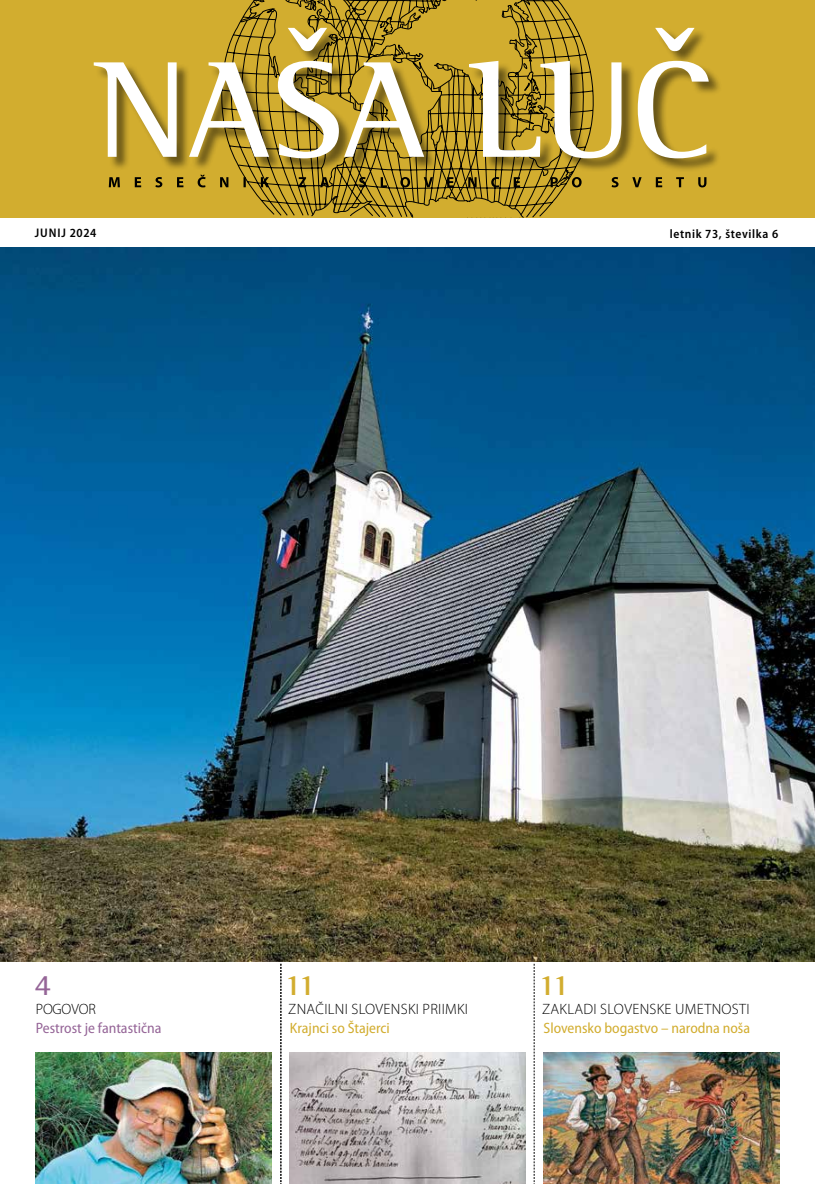
<style>
.page{position:relative;width:815px;height:1184px;background:#fff}
.page>*{position:absolute;margin:0;border:0;box-sizing:border-box;transform-origin:0 0}
.t1{font:700 30px "Rotis SI Semi Serif";color:#d2ad2f}
.t2{font:700 30px "Rotis SI Semi Serif";color:#956597}
.t3{font:300 15px "Myriad Pro";letter-spacing:.02em;color:#000}
.t4{font:semi-condensed 15px "Myriad Pro";color:#d2ad2f}
.t5{font:semi-condensed 15px "Myriad Pro";color:#956597}
.t6{font:300 15px "Myriad Pro";letter-spacing:-.015em;color:#000}
.t7{font:600 semi-condensed 12.5px "Myriad Pro";letter-spacing:.05em;color:#000}
.t8{font:600 semi-condensed 12.5px "Myriad Pro";letter-spacing:.07em;color:#000}
</style>
<div class="page">
<img style="left:0;top:248px;width:815px;height:713px">
<svg style="left:281px;top:963px;width:1px;height:220px"></svg>
<svg style="left:534px;top:963px;width:1px;height:220px"></svg>
<img style="left:35px;top:1052px;width:237px;height:131px">
<img style="left:543px;top:1052px;width:237px;height:131px">
<div style="left:0;top:0;width:815px;height:218px;background:#d2ad2f"></div>
<svg style="left:220px;top:187px;width:359px;height:30px"></svg>
<svg style="left:311px;top:196px;width:61px;height:20px"></svg>
<svg style="left:405px;top:196px;width:119px;height:22px"></svg>
<svg style="left:109px;top:0;width:597px;height:187px"></svg>
<div style="left:95px;top:28px;width:628px;height:144px;background:#000;opacity:.5"></div>
<svg style="left:94px;top:28px;width:615px;height:130px"></svg>
<img style="left:289px;top:1052px;width:237px;height:131px">
<p class="t8" style="left:35px;top:226px;width:63px">JUNIJ 2024</p>
<p class="t7" style="left:670px;top:227px;width:110px">letnik 73, številka 6</p>
<h1 class="t2" style="left:34px;top:967px;width:18px">4</h1>
<p class="t6" style="left:36px;top:1000px;width:61px">POGOVOR</p>
<p class="t5" style="left:36px;top:1019px;width:127px">Pestrost je fantastična</p>
<h1 class="t1" style="left:285px;top:967px;width:32px">11</h1>
<p class="t3" style="left:288px;top:999px;width:181px">ZNAČILNI SLOVENSKI PRIIMKI</p>
<p class="t4" style="left:290px;top:1019px;width:102px">Krajnci so Štajerci</p>
<h1 class="t1" style="left:539px;top:967px;width:32px">11</h1>
<p class="t3" style="left:542px;top:1000px;width:209px">ZAKLADI SLOVENSKE UMETNOSTI</p>
<p class="t4" style="left:544px;top:1019px;width:208px">Slovensko bogastvo – narodna noša</p>
</div>
